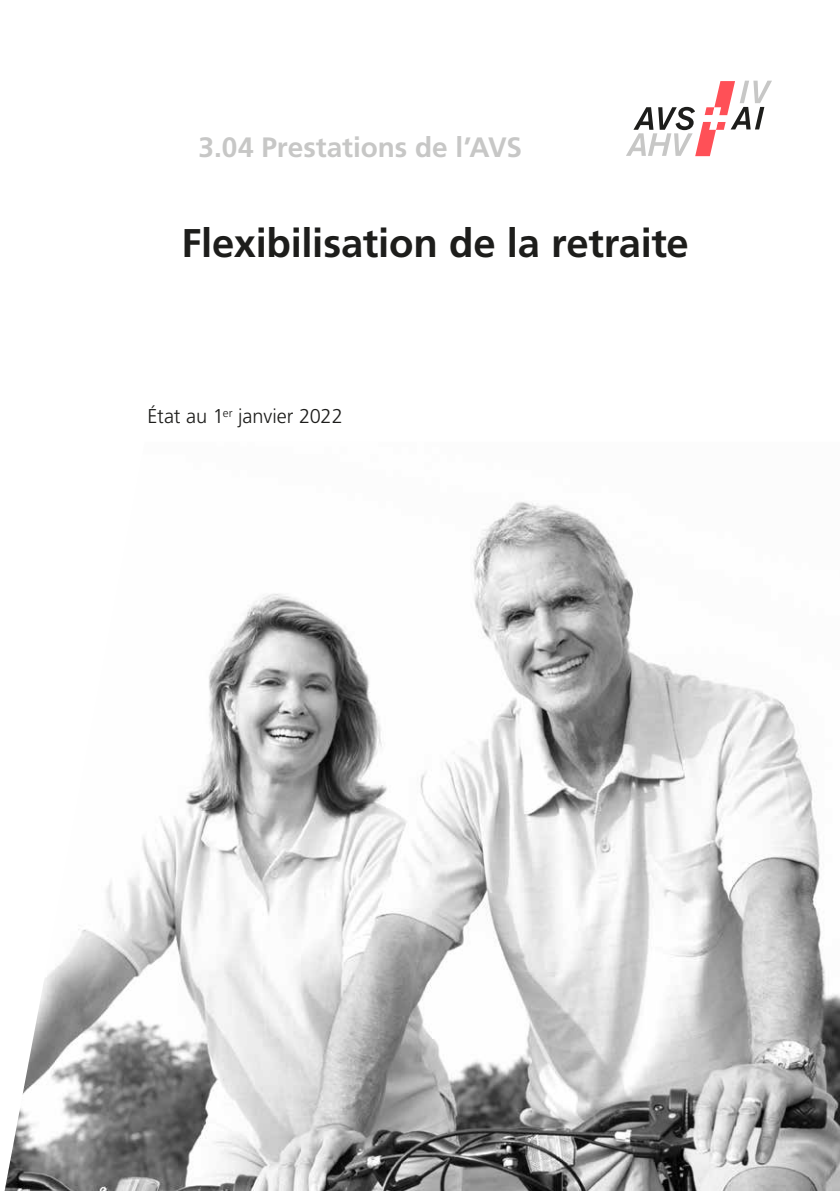
<style>
.page{position:relative;width:840px;height:1191px;background:#fff}
.page>*{position:absolute;margin:0;border:0;box-sizing:border-box;transform-origin:0 0}
.MB_Titel{font:700 40px "Frutiger LT Std";letter-spacing:-.005em;color:#1d1d1b}
.MB_Gruppe_Titelseite{font:700 28px "Frutiger LT Std";letter-spacing:-.005em;color:#c7c7c6}
.Grundtext{font:300 20px "Frutiger LT Std";letter-spacing:-.005em;color:#1d1d1b}
</style>
<div class="page">
<svg style="left:626px;top:81px;width:145px;height:75px"></svg>
<img style="left:4px;top:502px;width:835px;height:689px">
<p class="MB_Gruppe_Titelseite" style="left:198px;top:131px;width:325px">3.04 Prestations de l’AVS</p>
<p class="MB_Titel" style="left:181px;top:219px;width:508px">Flexibilisation de la retraite</p>
<p class="Grundtext" style="left:147px;top:405px;width:197px">État au 1<sup>er</sup> janvier 2022</p>
</div>
